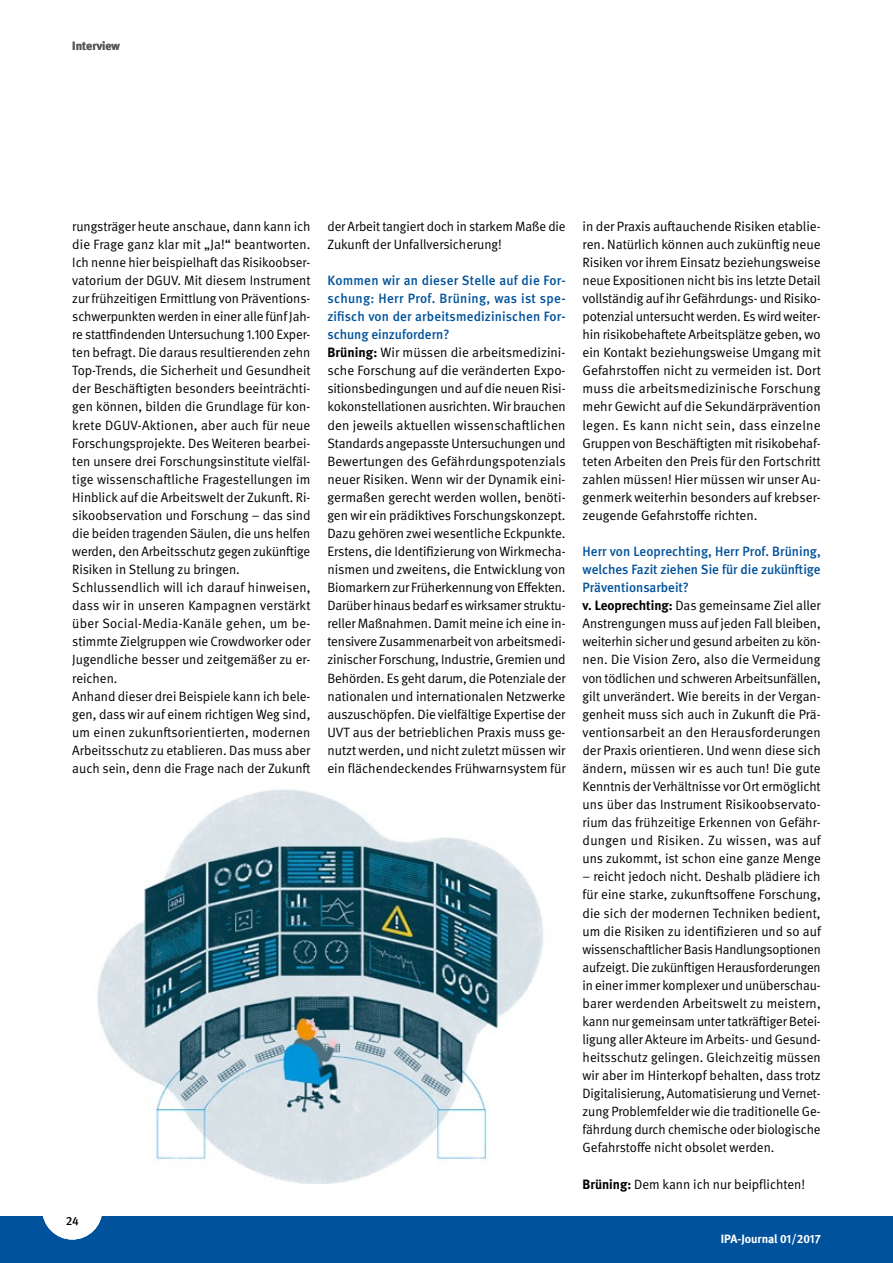
<style>
.page{position:relative;width:893px;height:1263px;background:#fff}
.page>*{position:absolute;margin:0;border:0;box-sizing:border-box;transform-origin:0 0}
.t1{font:13.5px/18px "DGUV Meta";letter-spacing:-.005em;color:#000}
.t2{font:700 12px "DGUV Meta";letter-spacing:-.005em;color:#fff}
.t3{font:700 12px "DGUV Meta";color:#58595b}
.t4{font:500 12px "DGUV Meta";color:#000}
.s1{font-weight:500;color:#00529c}
.s2{font-weight:700}
</style>
<div class="page">
<div style="left:0;top:1216px;width:893px;height:47px;background:#00529c"></div>
<div style="left:42px;top:1179px;width:60px;height:60px;background:#fff;border-radius:50%"></div>
<img style="left:97px;top:789px;width:446px;height:395px">
<p class="t3" style="left:72px;top:39px;width:49px">Interview</p>
<p class="t1" style="left:72px;top:217px;width:240px">rungsträger heute anschaue, dann kann ich die Frage ganz klar mit „Ja!“ beantworten.<br>Ich nenne hier beispielhaft das Risikoobser&shy;vatorium der DGUV. Mit diesem Instrument zur frühzeitigen Ermittlung von Präventions&shy;schwerpunkten werden in einer alle fünf Jah&shy;re stattfindenden Untersuchung 1.100 Exper&shy;ten befragt. Die daraus resultierenden zehn Top-Trends, die Sicherheit und Gesundheit der Beschäftigten besonders beeinträchti&shy;gen können, bilden die Grundlage für kon&shy;krete DGUV-Aktionen, aber auch für neue Forschungsprojekte. Des Weiteren bearbei&shy;ten unsere drei Forschungsinstitute vielfäl&shy;tige wissenschaftliche Fragestellungen im Hinblick auf die Arbeitswelt der Zukunft. Ri&shy;sikoobservation und Forschung – das sind die beiden tragenden Säulen, die uns helfen werden, den Arbeitsschutz gegen zukünftige Risiken in Stellung zu bringen.<br>Schlussendlich will ich darauf hinweisen, dass wir in unseren Kampagnen verstärkt über Social-Media-Kanäle gehen, um be&shy;stimmte Zielgruppen wie Crowdworker oder Jugendliche besser und zeitgemäßer zu er&shy;reichen.<br>Anhand dieser drei Beispiele kann ich bele&shy;gen, dass wir auf einem richtigen Weg sind, um einen zukunftsorientierten, modernen Arbeitsschutz zu etablieren. Das muss aber auch sein, denn die Frage nach der Zukunft</p>
<p class="t1" style="left:327px;top:217px;width:240px">der Arbeit tangiert doch in starkem Maße die<br>Zukunft der Unfallversicherung!</p>
<p class="t1" style="left:327px;top:272px;width:240px"><span class="s1">Kommen wir an dieser Stelle auf die For&shy;schung: Herr Prof. Brüning, was ist spe&shy;zifisch von der arbeitsmedizinischen For&shy;schung einzufordern?<br></span><span class="s2">Brüning:</span> Wir müssen die arbeitsmedizini&shy;sche Forschung auf die veränderten Expo&shy;sitionsbedingungen und auf die neuen Risi&shy;kokonstellationen ausrichten. Wir brauchen den jeweils aktuellen wissenschaftlichen Standards angepasste Untersuchungen und Bewertungen des Gefährdungspotenzials neuer Risiken. Wenn wir der Dynamik eini&shy;germaßen gerecht werden wollen, benöti&shy;gen wir ein prädiktives Forschungskonzept.<br>Dazu gehören zwei wesentliche Eckpunkte.<br>Erstens, die Identifizierung von Wirkmecha&shy;nismen und zweitens, die Entwicklung von Biomarkern zur Früherkennung von Effekten.<br>Darüber hinaus bedarf es wirksamer struktu&shy;reller Maßnahmen. Damit meine ich eine in&shy;tensivere Zusammenarbeit von arbeitsmedi&shy;zinischer Forschung, Industrie, Gremien und Behörden. Es geht darum, die Potenziale der nationalen und internationalen Netzwerke auszuschöpfen. Die vielfältige Expertise der UVT aus der betrieblichen Praxis muss ge&shy;nutzt werden, und nicht zuletzt müssen wir ein flächendeckendes Frühwarnsystem für</p>
<p class="t4" style="left:66px;top:1213px;width:14px">24</p>
<p class="t1" style="left:583px;top:217px;width:240px;text-align:justify">in der Praxis auftauchende Risiken etablie&shy;ren. Natürlich können auch zukünftig neue Risiken vor ihrem Einsatz beziehungsweise neue Expositionen nicht bis ins letzte Detail vollständig auf ihr Gefährdungs- und Risiko&shy;potenzial untersucht werden. Es wird weiter&shy;hin risikobehaftete Arbeitsplätze geben, wo ein Kontakt beziehungsweise Umgang mit Gefahrstoffen nicht zu vermeiden ist. Dort muss die arbeitsmedizinische Forschung mehr Gewicht auf die Sekundärprävention legen. Es kann nicht sein, dass einzelne Gruppen von Beschäftigten mit risikobehaf&shy;teten Arbeiten den Preis für den Fortschritt zahlen müssen! Hier müssen wir unser Au&shy;genmerk weiterhin besonders auf krebser&shy;zeugende Gefahrstoffe richten.</p>
<p class="t1" style="left:583px;top:543px;width:240px"><span class="s1">Herr von Leoprechting, Herr Prof. Brüning, welches Fazit ziehen Sie für die zukünftige Präventionsarbeit?<br></span><span class="s2">v. Leoprechting:</span> Das gemeinsame Ziel aller Anstrengungen muss auf jeden Fall bleiben, weiterhin sicher und gesund arbeiten zu kön&shy;nen. Die Vision Zero, also die Vermeidung von tödlichen und schweren Arbeitsunfällen, gilt unverändert. Wie bereits in der Vergan&shy;genheit muss sich auch in Zukunft die Prä&shy;ventionsarbeit an den Herausforderungen der Praxis orientieren. Und wenn diese sich ändern, müssen wir es auch tun! Die gute Kenntnis der Verhältnisse vor Ort ermöglicht uns über das Instrument Risikoobservato&shy;rium das frühzeitige Erkennen von Gefähr&shy;dungen und Risiken. Zu wissen, was auf uns zukommt, ist schon eine ganze Menge</p>
<p class="t1" style="left:583px;top:868px;width:240px;text-align:justify">– reicht jedoch nicht. Deshalb plädiere ich für eine starke, zukunftsoffene Forschung, die sich der modernen Techniken bedient, um die Risiken zu identifizieren und so auf wissenschaftlicher Basis Handlungsoptionen aufzeigt. Die zukünftigen Herausforderungen in einer immer komplexer und unüberschau&shy;barer werdenden Arbeitswelt zu meistern, kann nur gemeinsam unter tatkräftiger Betei&shy;ligung aller Akteure im Arbeits- und Gesund&shy;heitsschutz gelingen. Gleichzeitig müssen wir aber im Hinterkopf behalten, dass trotz Digitalisierung, Automatisierung und Vernet&shy;zung Problemfelder wie die traditionelle Ge&shy;fährdung durch chemische oder biologische Gefahrstoffe nicht obsolet werden.</p>
<p class="t1" style="left:583px;top:1175px;width:224px"><span class="s2">Brüning:</span> Dem kann ich nur beipflichten!</p>
<p class="t2" style="left:721px;top:1231px;width:101px">IPA-Journal 01/2017</p>
</div>
